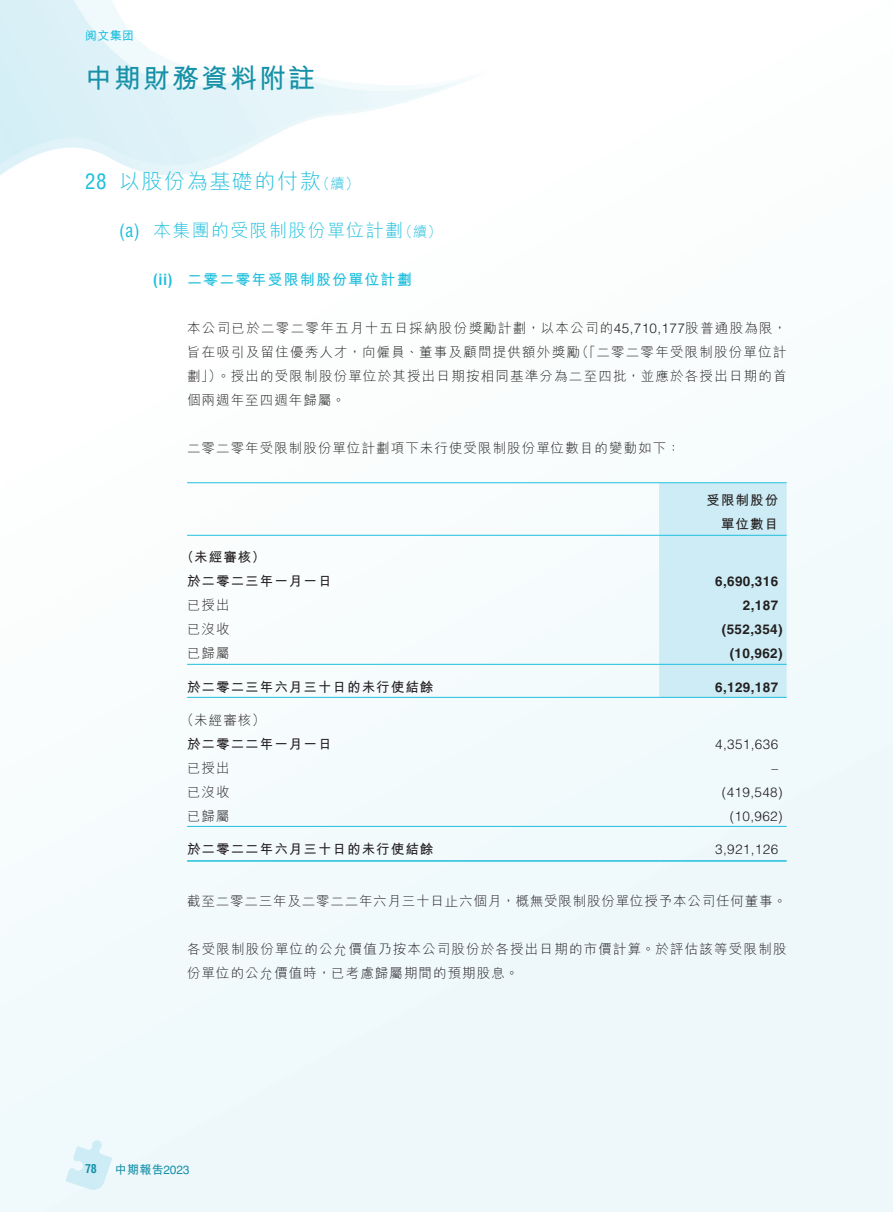
<style>
.page{position:relative;width:893px;height:1212px;background:#fff}
.page>*{position:absolute;margin:0;border:0;box-sizing:border-box;transform-origin:0 0}
.t1{font:700 27px "M Hei HK";letter-spacing:.075em;color:#1791a8}
.t2{font:300 21px "M Hei HK";letter-spacing:.075em;color:#1ebfdd}
.t3{font:300 18px "M Hei HK";letter-spacing:.075em;color:#1ebfdd}
.t4{font:700 15px "M Hei HK";letter-spacing:.075em;color:#1ebfdd}
.t5{font:300 13.5px/24px "M Hei HK";letter-spacing:.08em;color:#231f20;text-align:justify}
.t6{font:700 13.5px/24px "M Hei HK";letter-spacing:.08em;color:#231f20;text-align:right}
.t7{font:300 13.5px "M Hei HK";letter-spacing:.06em;color:#231f20}
.t8{font:700 13.5px "Helvetica LT Std";letter-spacing:.03em;color:#231f20}
.t9{font:300 13.5px "Helvetica LT Std";letter-spacing:.03em;color:#231f20}
.t10{font:700 12px "M Hei HK";color:#1791a8}
.t11{font:700 12px "M Hei HKS";color:#1ebfdd}
.t12{font:700 condensed 12px "Helvetica LT Std";color:#1791a8}
.s1{font-family:"Helvetica LT Std";font-weight:400;font-stretch:condensed}
.s2{font-size:14.25px}
.s3{font-family:"Helvetica LT Std";font-stretch:condensed}
.s4{font-family:"Helvetica LT Std"}
.s5{font-family:"Helvetica LT Std";font-weight:400}
</style>
<div class="page">
<svg style="left:65px;top:1139px;width:47px;height:52px"></svg>
<div style="left:659px;top:483px;width:128px;height:214px;background:#cdecf5"></div>
<hr style="left:187px;top:482px;width:472px;height:1px;background:#1ebfdd">
<hr style="left:659px;top:482px;width:128px;height:1px;background:#1ebfdd">
<hr style="left:187px;top:535px;width:472px;height:1px;background:#1ebfdd">
<hr style="left:659px;top:535px;width:128px;height:1px;background:#1ebfdd">
<hr style="left:187px;top:664px;width:472px;height:1px;background:#1ebfdd">
<hr style="left:659px;top:664px;width:128px;height:1px;background:#1ebfdd">
<hr style="left:187px;top:697px;width:472px;height:1px;background:#1ebfdd">
<hr style="left:659px;top:697px;width:128px;height:1px;background:#1ebfdd">
<hr style="left:187px;top:826px;width:472px;height:1px;background:#1ebfdd">
<hr style="left:659px;top:826px;width:128px;height:1px;background:#1ebfdd">
<hr style="left:187px;top:860px;width:472px;height:2px;background:#1ebfdd">
<hr style="left:659px;top:860px;width:128px;height:2px;background:#1ebfdd">
<p class="t11" style="left:85px;top:27px;width:51px">閱文集團</p>
<h1 class="t1" style="left:85px;top:59px;width:232px">中期財務資料附註</h1>
<h2 class="t2" style="left:85px;top:170px;width:276px"><span class="s1">28</span> 以股份為基礎的付款<span class="s2">（續）</span></h2>
<h3 class="t3" style="left:119px;top:221px;width:324px"><span class="s1">(a)</span> 本集團的受限制股份單位計劃<span class="s2">（續）</span></h3>
<p class="t4" style="left:153px;top:268px;width:260px"><span class="s3">(ii)</span> 二零二零年受限制股份單位計劃</p>
<p class="t5" style="left:187px;top:316px;width:601px">本公司已於二零二零年五月十五日採納股份獎勵計劃，以本公司的<span class="s4">45,710,177</span>股普通股為限，旨在吸引及留住優秀人才，向僱員、董事及顧問提供額外獎勵（「二零二零年受限制股份單位計劃」）。授出的受限制股份單位於其授出日期按相同基準分為二至四批，並應於各授出日期的首個兩週年至四週年歸屬。</p>
<p class="t5" style="left:187px;top:436px;width:495px">二零二零年受限制股份單位計劃項下未行使受限制股份單位數目的變動如下：</p>
<p class="t6" style="left:706px;top:487px;width:73px">受限制股份單位數目</p>
<p class="t6" style="left:187px;top:544px;width:146px;text-align:left;text-indent:-7px">（未經審核）<br>於二零二三年一月一日</p>
<p class="t8" style="left:715px;top:573px;width:65px">6,690,316</p>
<p class="t5" style="left:187px;top:593px;width:44px">已授出</p>
<p class="t8" style="left:743px;top:597px;width:37px">2,187</p>
<p class="t5" style="left:187px;top:617px;width:44px">已沒收</p>
<p class="t8" style="left:722px;top:621px;width:62px">(552,354)</p>
<p class="t5" style="left:187px;top:641px;width:44px">已歸屬</p>
<p class="t8" style="left:730px;top:645px;width:54px">(10,962)</p>
<p class="t6" style="left:187px;top:673px;width:248px">於二零二三年六月三十日的未行使結餘</p>
<p class="t8" style="left:715px;top:678px;width:65px">6,129,187</p>
<p class="t5" style="left:180px;top:707px;width:86px">（未經審核）</p>
<p class="t6" style="left:187px;top:730px;width:146px">於二零二二年一月一日</p>
<p class="t9" style="left:715px;top:735px;width:65px">4,351,636</p>
<p class="t5" style="left:187px;top:755px;width:44px">已授出</p>
<p class="t9" style="left:771px;top:759px;width:8px">–</p>
<p class="t5" style="left:187px;top:779px;width:44px">已沒收</p>
<p class="t9" style="left:722px;top:783px;width:62px">(419,548)</p>
<p class="t5" style="left:187px;top:803px;width:44px">已歸屬</p>
<p class="t9" style="left:730px;top:807px;width:54px">(10,962)</p>
<p class="t6" style="left:187px;top:835px;width:248px">於二零二二年六月三十日的未行使結餘</p>
<p class="t9" style="left:715px;top:840px;width:65px">3,921,126</p>
<p class="t7" style="left:187px;top:894px;width:601px">截至二零二三年及二零二二年六月三十日止六個月，概無受限制股份單位授予本公司任何董事。</p>
<p class="t5" style="left:187px;top:937px;width:601px">各受限制股份單位的公允價值乃按本公司股份於各授出日期的市價計算。於評估該等受限制股份單位的公允價值時，已考慮歸屬期間的預期股息。</p>
<p class="t12" style="left:85px;top:1161px;width:13px">78</p>
<p class="t10" style="left:115px;top:1161px;width:76px">中期報告<span class="s5">2023</span></p>
</div>
